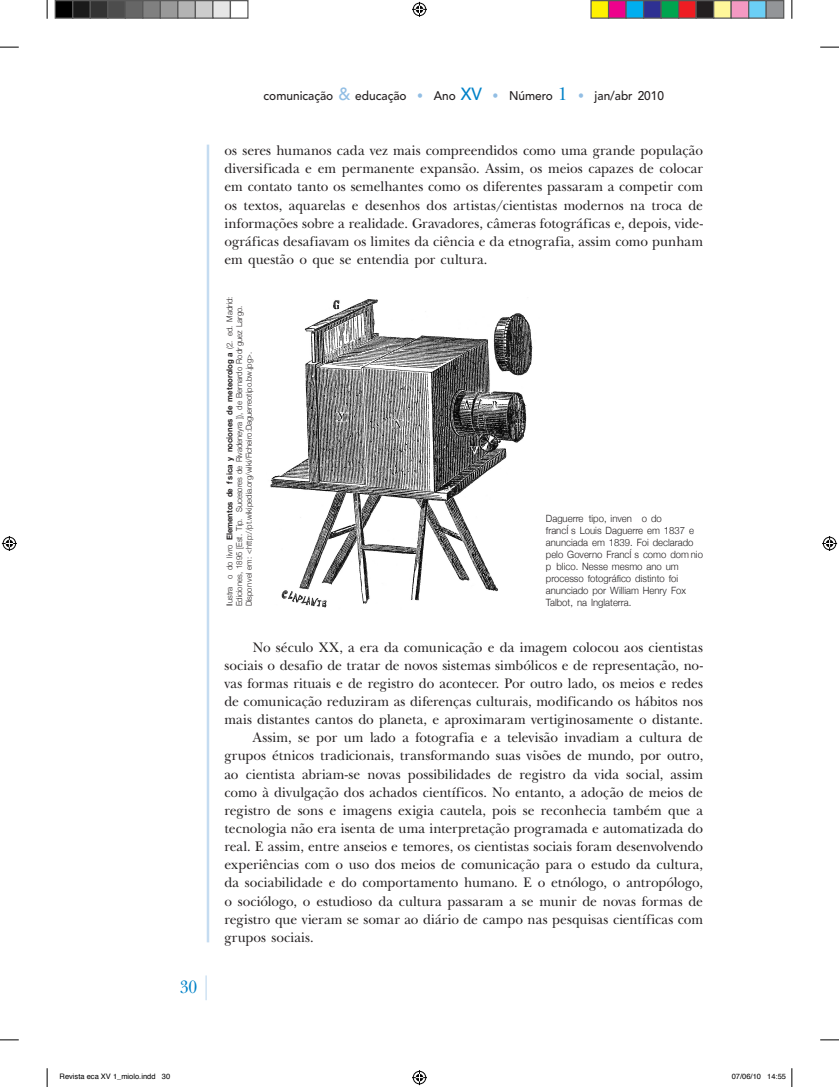
<style>
.page{position:relative;width:839px;height:1087px;background:#fff}
.page>*{position:absolute;margin:0;border:0;box-sizing:border-box;transform-origin:0 0}
.t1{font:18.75px "New Baskerville";color:#0082c8;scale:.9 1}
.t2{font:14.38px/18.1px "New Baskerville";color:#231f20;text-align:justify;scale:.95 1}
.t3{font:500 12.5px "Avenir";color:#231f20;scale:.95 1}
.t4{font:300 10px/12px "Helvetica Neue";color:#231f20;scale:.95 1}
.t5{font:300 8.12px/9.8px "Helvetica Neue";color:#231f20;scale:.95 1}
.t6{font:7.5px "Helvetica";color:#000}
.s1{font-size:17.5px;color:#92bee4}
.s2{color:#92bee4}
.s3{font-size:17.5px;color:#0082c8}
.s4{font-family:"New Baskerville";font-weight:400;font-size:18.75px;color:#0082c8}
.s5{font-weight:700}
</style>
<div class="page">
<hr style="left:207px;top:145px;width:2px;height:797px;background:#c5dcf1">
<hr style="left:205px;top:975px;width:2px;height:25px;background:#c5dcf1">
<img style="left:270px;top:299px;width:263px;height:309px">
<svg style="left:0;top:46px;width:19px;height:2px"></svg>
<svg style="left:820px;top:46px;width:18px;height:2px"></svg>
<svg style="left:0;top:1039px;width:19px;height:1px"></svg>
<svg style="left:820px;top:1039px;width:18px;height:1px"></svg>
<svg style="left:46px;top:0;width:2px;height:19px"></svg>
<svg style="left:46px;top:1068px;width:2px;height:18px"></svg>
<svg style="left:791px;top:0;width:1px;height:19px"></svg>
<svg style="left:412px;top:2px;width:15px;height:15px"></svg>
<svg style="left:412px;top:1070px;width:15px;height:14px"></svg>
<svg style="left:2px;top:536px;width:15px;height:15px"></svg>
<svg style="left:822px;top:536px;width:14px;height:15px"></svg>
<div style="left:55px;top:1px;width:18px;height:17px;background:#000"></div>
<div style="left:55px;top:0;width:18px;height:19px;border:1px solid #595959"></div>
<div style="left:73px;top:1px;width:17px;height:17px;background:#1a1a1a"></div>
<div style="left:72px;top:0;width:19px;height:19px;border:1px solid #595959"></div>
<div style="left:90px;top:1px;width:18px;height:17px;background:#333"></div>
<div style="left:90px;top:0;width:18px;height:19px;border:1px solid #595959"></div>
<div style="left:108px;top:1px;width:17px;height:17px;background:#4d4d4d"></div>
<div style="left:107px;top:0;width:19px;height:19px;border:1px solid #595959"></div>
<div style="left:125px;top:1px;width:18px;height:17px;background:#666"></div>
<div style="left:125px;top:0;width:18px;height:19px;border:1px solid #595959"></div>
<div style="left:143px;top:1px;width:17px;height:17px;background:#808080"></div>
<div style="left:142px;top:0;width:19px;height:19px;border:1px solid #595959"></div>
<div style="left:160px;top:1px;width:18px;height:17px;background:#999"></div>
<div style="left:160px;top:0;width:18px;height:19px;border:1px solid #595959"></div>
<div style="left:178px;top:1px;width:17px;height:17px;background:#b3b3b3"></div>
<div style="left:177px;top:0;width:19px;height:19px;border:1px solid #595959"></div>
<div style="left:195px;top:1px;width:18px;height:17px;background:#ccc"></div>
<div style="left:195px;top:0;width:18px;height:19px;border:1px solid #595959"></div>
<div style="left:213px;top:1px;width:17px;height:17px;background:#e6e6e6"></div>
<div style="left:212px;top:0;width:19px;height:19px;border:1px solid #595959"></div>
<div style="left:230px;top:0;width:18px;height:19px;border:1px solid #595959"></div>
<div style="left:591px;top:1px;width:17px;height:17px;background:#fff101"></div>
<div style="left:590px;top:0;width:19px;height:19px;border:1px solid #595959"></div>
<div style="left:608px;top:1px;width:18px;height:17px;background:#ed028c"></div>
<div style="left:607px;top:0;width:19px;height:19px;border:1px solid #595959"></div>
<div style="left:626px;top:1px;width:17px;height:17px;background:#00aeef"></div>
<div style="left:625px;top:0;width:19px;height:19px;border:1px solid #595959"></div>
<div style="left:643px;top:1px;width:18px;height:17px;background:#2e3092"></div>
<div style="left:642px;top:0;width:19px;height:19px;border:1px solid #595959"></div>
<div style="left:661px;top:1px;width:17px;height:17px;background:#00a54f"></div>
<div style="left:660px;top:0;width:19px;height:19px;border:1px solid #595959"></div>
<div style="left:678px;top:1px;width:18px;height:17px;background:#ee1d23"></div>
<div style="left:677px;top:0;width:19px;height:19px;border:1px solid #595959"></div>
<div style="left:696px;top:1px;width:17px;height:17px;background:#231f20"></div>
<div style="left:695px;top:0;width:19px;height:19px;border:1px solid #595959"></div>
<div style="left:713px;top:1px;width:18px;height:17px;background:#fff79a"></div>
<div style="left:712px;top:0;width:19px;height:19px;border:1px solid #595959"></div>
<div style="left:731px;top:1px;width:17px;height:17px;background:#f499c2"></div>
<div style="left:730px;top:0;width:19px;height:19px;border:1px solid #595959"></div>
<div style="left:748px;top:1px;width:18px;height:17px;background:#6bcff6"></div>
<div style="left:747px;top:0;width:19px;height:19px;border:1px solid #595959"></div>
<div style="left:766px;top:1px;width:17px;height:17px;background:#939598"></div>
<div style="left:765px;top:0;width:19px;height:19px;border:1px solid #595959"></div>
<svg style="left:791px;top:1068px;width:1px;height:18px"></svg>
<p class="t3" style="left:263px;top:89px;width:423px">comunicação <span class="s1">&amp;</span> educação <span class="s2">•</span> Ano <span class="s3">XV</span> <span class="s2">•</span> Número <span class="s4">1</span> <span class="s2">•</span> jan/abr 2010</p>
<p class="t2" style="left:224px;top:141px;width:505px">os seres humanos cada vez mais compreendidos como uma grande população diversificada e em permanente expansão. Assim, os meios capazes de colocar em contato tanto os semelhantes como os diferentes passaram a competir com os textos, aquarelas e desenhos dos artistas/cientistas modernos na troca de informações sobre a realidade. Gravadores, câmeras fotográficas e, depois, vide&shy;ográficas desafiavam os limites da ciência e da etnografia, assim como punham em questão o que se entendia por cultura.</p>
<p class="t5" style="left:224px;top:606px;width:328px;rotate:-90deg">Ilustração do livro <span class="s5">Elementos de física y nociones de meteorología</span> (2. ed. Madrid:<br>Ediciones, 1895 [Est. Tip. “Sucesores de Rivadeneyra”]), de Bernardo Rodríguez Largo.<br>Disponível em: &lt;http://pt.wikipedia.org/wiki/Ficheiro:Daguerreotipo.bw.jpg&gt;.</p>
<p class="t4" style="left:545px;top:512px;width:167px">Daguerreótipo, invenção do<br>francês Louis Daguerre em 1837 e anunciada em 1839. Foi declarado pelo Governo Francês como domínio público. Nesse mesmo ano um processo fotográfico distinto foi anunciado por William Henry Fox<br>Talbot, na Inglaterra.</p>
<h1 class="t1" style="left:180px;top:975px;width:21px">30</h1>
<p class="t2" style="left:253px;top:638px;width:475px">No século XX, a era da comunicação e da imagem colocou aos cientistas</p>
<p class="t2" style="left:224px;top:656px;width:505px">sociais o desafio de tratar de novos sistemas simbólicos e de representação, no-</p>
<p class="t2" style="left:224px;top:674px;width:505px">vas formas rituais e de registro do acontecer. Por outro lado, os meios e redes</p>
<p class="t2" style="left:224px;top:692px;width:505px">de comunicação reduziram as diferenças culturais, modificando os hábitos nos</p>
<p class="t2" style="left:224px;top:710px;width:505px">mais distantes cantos do planeta, e aproximaram vertiginosamente o distante.</p>
<p class="t2" style="left:253px;top:728px;width:475px">Assim, se por um lado a fotografia e a televisão invadiam a cultura de</p>
<p class="t2" style="left:224px;top:746px;width:505px">grupos étnicos tradicionais, transformando suas visões de mundo, por outro,</p>
<p class="t2" style="left:224px;top:765px;width:505px">ao cientista abriam‑se novas possibilidades de registro da vida social, assim</p>
<p class="t2" style="left:224px;top:783px;width:505px">como à divulgação dos achados científicos. No entanto, a adoção de meios de</p>
<p class="t2" style="left:224px;top:801px;width:505px">registro de sons e imagens exigia cautela, pois se reconhecia também que a</p>
<p class="t2" style="left:224px;top:819px;width:505px">tecnologia não era isenta de uma interpretação programada e automatizada do</p>
<p class="t2" style="left:224px;top:837px;width:505px">real. E assim, entre anseios e temores, os cientistas sociais foram desenvolvendo</p>
<p class="t2" style="left:224px;top:855px;width:505px">experiências com o uso dos meios de comunicação para o estudo da cultura,</p>
<p class="t2" style="left:224px;top:873px;width:505px">da sociabilidade e do comportamento humano. E o etnólogo, o antropólogo,</p>
<p class="t2" style="left:224px;top:891px;width:505px">o sociólogo, o estudioso da cultura passaram a se munir de novas formas de</p>
<p class="t2" style="left:224px;top:910px;width:505px">registro que vieram se somar ao diário de campo nas pesquisas científicas com</p>
<p class="t2" style="left:224px;top:928px;width:95px">grupos sociais.</p>
<p class="t6" style="left:60px;top:1070px;width:112px">Revista eca XV 1_miolo.indd 30</p>
<p class="t6" style="left:731px;top:1070px;width:56px">07/06/10 14:55</p>
</div>
